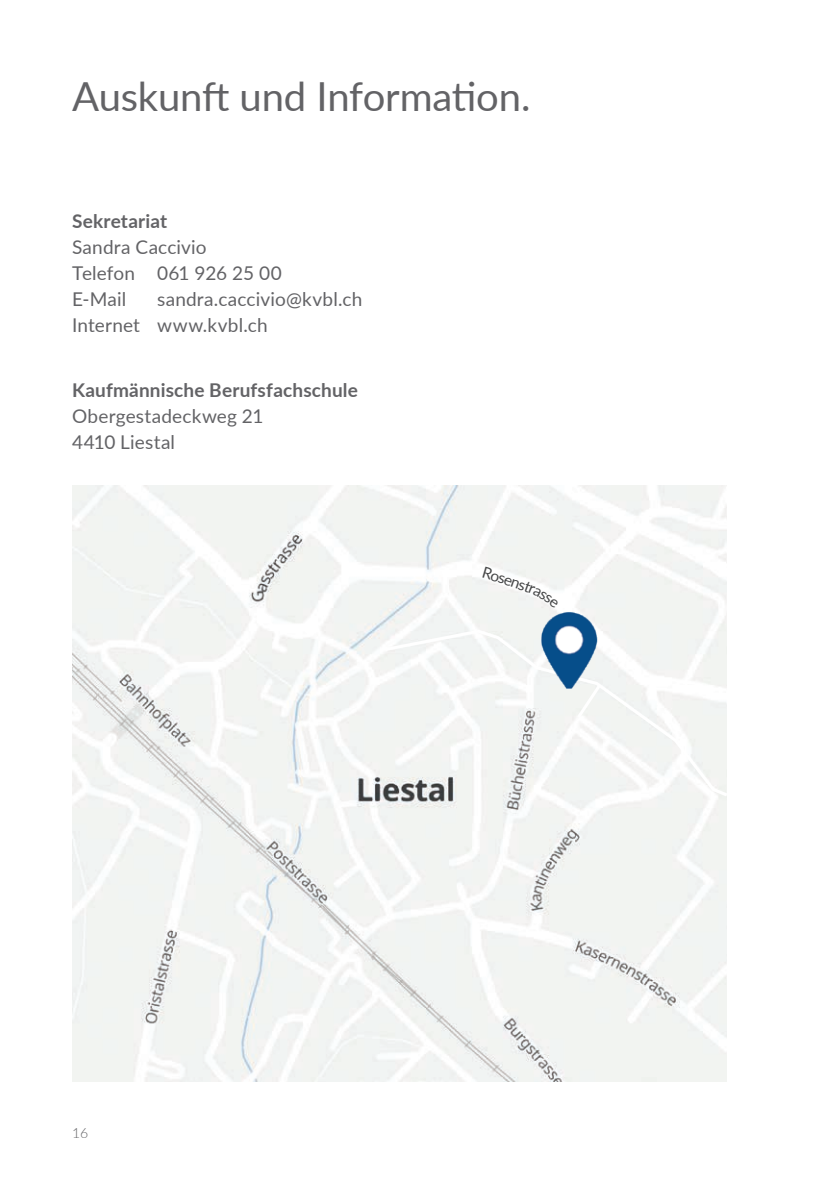
<style>
.page{position:relative;width:840px;height:1191px;background:#fff}
.page>*{position:absolute;margin:0;border:0;box-sizing:border-box;transform-origin:0 0}
.t1{font:40px "Lato";letter-spacing:-.005em;color:#636366}
.t2{font:19px/26px "Lato";letter-spacing:.01em;color:#636366}
.t3{font:700 19px "Lato";letter-spacing:.01em;color:#636366}
.t4{font:300 14px "Lato";color:#636366}
</style>
<div class="page">
<img style="left:72px;top:486px;width:653px;height:595px">
<svg style="left:382px;top:628px;width:345px;height:170px"></svg>
<img style="left:538px;top:608px;width:62px;height:85px">
<svg style="left:482px;top:567px;width:76px;height:41px"></svg>
<h1 class="t1" style="left:72px;top:68px;width:459px">Auskunft und Information.</h1>
<p class="t3" style="left:72px;top:207px;width:96px">Sekretariat</p>
<p class="t2" style="left:72px;top:233px;width:211px">Sandra Caccivio<br>Telefon 061 926 25 00<br>E-Mail</p>
<p class="t2" style="left:72px;top:285px;width:291px;text-indent:85px">sandra.caccivio@kvbl.ch<br>Internet www.kvbl.ch</p>
<p class="t3" style="left:72px;top:376px;width:287px">Kaufmännische Berufsfachschule</p>
<p class="t2" style="left:72px;top:402px;width:193px">Obergestadeckweg 21<br>4410 Liestal</p>
<p class="t4" style="left:72px;top:1123px;width:18px">16</p>
</div>
